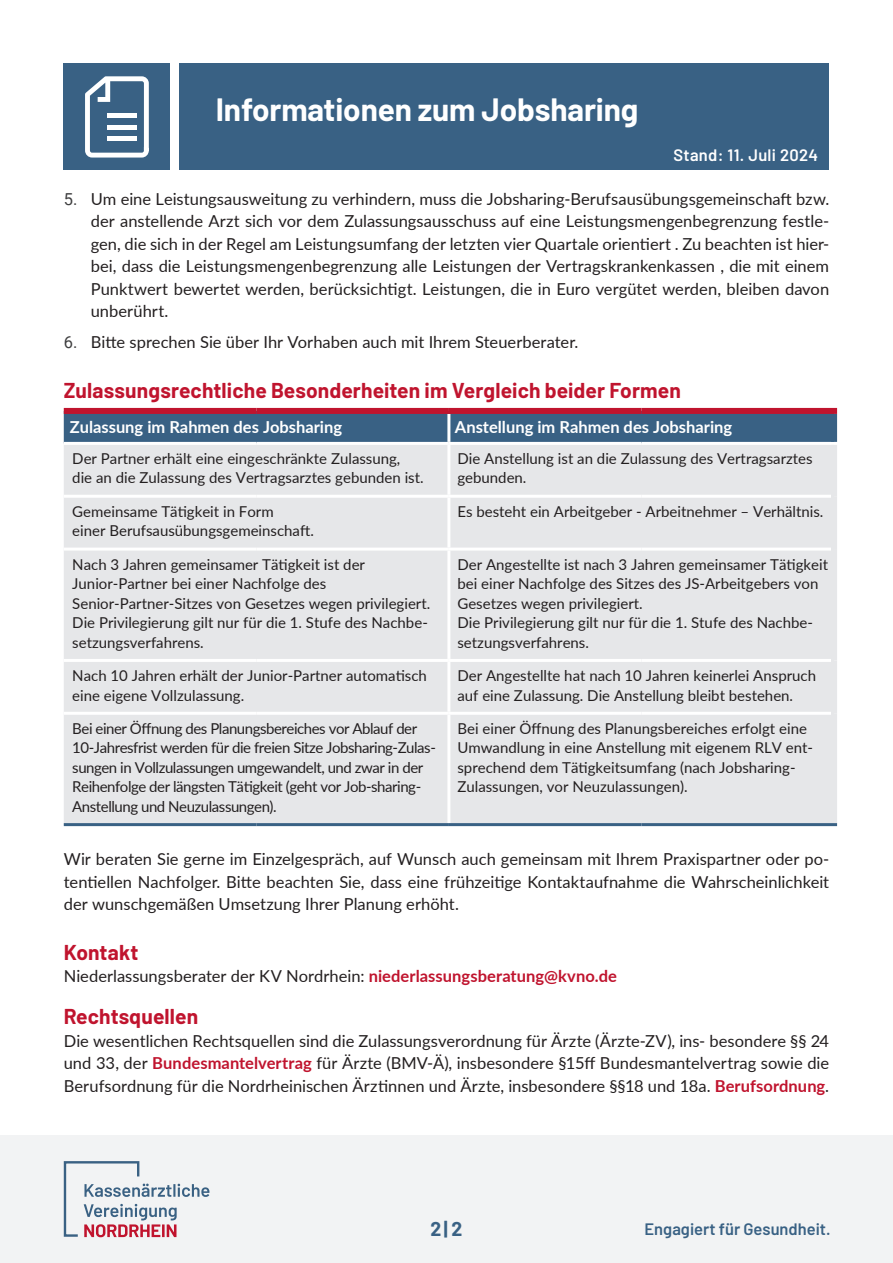
<style>
.page{position:relative;width:893px;height:1263px;background:#fff}
.page>*{position:absolute;margin:0;border:0;box-sizing:border-box;transform-origin:0 0}
.t1{font:700 31.5px "Barlow";letter-spacing:-.005em;color:#fff}
._1_0_-_Fließtext_-_11_15{font:700 21px "Barlow";letter-spacing:.005em;color:#c0142e}
.t2{font:700 19.5px "Barlow";color:#396184}
._1_0_-_Fließtext_-_11_15-2{font:16.5px/22.5px "Lato";color:#231f20;text-align:justify}
.t3{font:700 16.5px "Lato";color:#fff}
.t4{font:600 16.5px "Barlow";color:#396184}
.t5{font:600 16.5px "Barlow";letter-spacing:.02em;color:#fff}
.t6{font:15px/19.5px "Lato";color:#231f20}
.t7{font:15px/19.5px "Lato";letter-spacing:-.03em;color:#231f20}
.s1{font-family:"Roboto";color:#3e3e3f}
.s2{font-weight:700;color:#c0142e}
</style>
<div class="page">
<div style="left:180px;top:64px;width:649px;height:106px;background:#396184"></div>
<div style="left:64px;top:64px;width:106px;height:106px;background:#396184"></div>
<svg style="left:85px;top:76px;width:64px;height:82px"></svg>
<div style="left:107px;top:113px;width:30px;height:5px;background:#fff"></div>
<div style="left:107px;top:125px;width:30px;height:5px;background:#fff"></div>
<div style="left:107px;top:136px;width:30px;height:5px;background:#fff"></div>
<div style="left:0;top:1135px;width:893px;height:128px;background:#f2f3f4"></div>
<svg style="left:64px;top:1161px;width:145px;height:76px"></svg>
<div style="left:64px;top:414px;width:767px;height:28px;background:#396184"></div>
<div style="left:64px;top:445px;width:767px;height:378px;background:#e6e7e9"></div>
<hr style="left:64px;top:495px;width:192px;height:3px;background:#fff">
<hr style="left:256px;top:495px;width:193px;height:3px;background:#fff">
<hr style="left:449px;top:495px;width:192px;height:3px;background:#fff">
<hr style="left:641px;top:495px;width:190px;height:3px;background:#fff">
<hr style="left:64px;top:548px;width:192px;height:3px;background:#fff">
<hr style="left:256px;top:548px;width:193px;height:3px;background:#fff">
<hr style="left:449px;top:548px;width:192px;height:3px;background:#fff">
<hr style="left:641px;top:548px;width:190px;height:3px;background:#fff">
<hr style="left:64px;top:659px;width:192px;height:3px;background:#fff">
<hr style="left:256px;top:659px;width:193px;height:3px;background:#fff">
<hr style="left:449px;top:659px;width:192px;height:3px;background:#fff">
<hr style="left:641px;top:659px;width:190px;height:3px;background:#fff">
<hr style="left:64px;top:712px;width:192px;height:3px;background:#fff">
<hr style="left:256px;top:712px;width:193px;height:3px;background:#fff">
<hr style="left:449px;top:712px;width:192px;height:3px;background:#fff">
<hr style="left:641px;top:712px;width:190px;height:3px;background:#fff">
<hr style="left:447px;top:414px;width:3px;height:28px;background:#fff">
<hr style="left:447px;top:445px;width:3px;height:50px;background:#fff">
<hr style="left:447px;top:498px;width:3px;height:50px;background:#fff">
<hr style="left:447px;top:551px;width:3px;height:108px;background:#fff">
<hr style="left:447px;top:662px;width:3px;height:50px;background:#fff">
<hr style="left:447px;top:715px;width:3px;height:108px;background:#fff">
<div style="left:831px;top:445px;width:6px;height:51px;background:#e6e7e9"></div>
<div style="left:831px;top:496px;width:6px;height:53px;background:#e6e7e9"></div>
<div style="left:831px;top:549px;width:6px;height:111px;background:#e6e7e9"></div>
<div style="left:831px;top:660px;width:6px;height:53px;background:#e6e7e9"></div>
<div style="left:831px;top:713px;width:6px;height:110px;background:#e6e7e9"></div>
<div style="left:831px;top:414px;width:6px;height:28px;background:#396184"></div>
<hr style="left:64px;top:823px;width:192px;height:3px;background:#396184">
<hr style="left:256px;top:823px;width:193px;height:3px;background:#396184">
<hr style="left:449px;top:823px;width:192px;height:3px;background:#396184">
<hr style="left:641px;top:823px;width:196px;height:3px;background:#396184">
<div style="left:64px;top:408px;width:192px;height:6px;background:#c0142e"></div>
<div style="left:256px;top:408px;width:193px;height:6px;background:#c0142e"></div>
<div style="left:449px;top:408px;width:192px;height:6px;background:#c0142e"></div>
<div style="left:641px;top:408px;width:196px;height:6px;background:#c0142e"></div>
<h1 class="t1" style="left:216px;top:86px;width:424px">Informationen zum Jobsharing</h1>
<p class="t5" style="left:673px;top:143px;width:146px">Stand: 11. Juli 2024</p>
<p class="_1_0_-_Fließtext_-_11_15-2" style="left:91px;top:187px;width:740px;text-indent:-27px"><span class="s1">5.</span> Um eine Leistungsausweitung zu verhindern, muss die Jobsharing-Berufsausübungsgemeinschaft bzw. der anstellende Arzt sich vor dem Zulassungsausschuss auf eine Leistungsmengenbegrenzung festle&shy;gen, die sich in der Regel am Leistungsumfang der letzten vier Quartale orientiert . Zu beachten ist hier&shy;bei, dass die Leistungsmengenbegrenzung alle Leistungen der Vertragskrankenkassen , die mit einem Punktwert bewertet werden, berücksichtigt. Leistungen, die in Euro vergütet werden, bleiben davon unberührt.</p>
<p class="_1_0_-_Fließtext_-_11_15-2" style="left:64px;top:330px;width:516px"><span class="s1">6.</span> Bitte sprechen Sie über Ihr Vorhaben auch mit Ihrem Steuerberater.</p>
<p class="_1_0_-_Fließtext_-_11_15" style="left:64px;top:375px;width:619px">Zulassungsrechtliche Besonderheiten im Vergleich beider Formen</p>
<p class="t3" style="left:70px;top:415px;width:274px">Zulassung im Rahmen des Jobsharing</p>
<p class="t3" style="left:455px;top:415px;width:279px">Anstellung im Rahmen des Jobsharing</p>
<p class="t6" style="left:72px;top:448px;width:330px">Der Partner erhält eine eingeschränkte Zulassung,</p>
<p class="t6" style="left:72px;top:468px;width:353px">die an die Zulassung des Vertragsarztes gebunden ist.</p>
<p class="t6" style="left:457px;top:448px;width:357px">Die Anstellung ist an die Zulassung des Vertragsarztes gebunden.</p>
<p class="t6" style="left:72px;top:501px;width:203px">Gemeinsame Tätigkeit in Form</p>
<p class="t6" style="left:72px;top:520px;width:243px">einer Berufsausübungsgemeinschaft.</p>
<p class="t6" style="left:72px;top:554px;width:360px">Nach 3 Jahren gemeinsamer Tätigkeit ist der<br>Junior-Partner bei einer Nachfolge des<br>Senior-Partner-Sitzes von Gesetzes wegen privilegiert.</p>
<p class="t6" style="left:72px;top:612px;width:357px">Die Privilegierung gilt nur für die 1. Stufe des Nachbe&shy;setzungsverfahrens.</p>
<p class="t6" style="left:457px;top:501px;width:367px">Es besteht ein Arbeitgeber - Arbeitnehmer – Verhältnis.</p>
<p class="t6" style="left:457px;top:554px;width:372px">Der Angestellte ist nach 3 Jahren gemeinsamer Tätigkeit bei einer Nachfolge des Sitzes des JS-Arbeitgebers von<br>Gesetzes wegen privilegiert.</p>
<p class="t6" style="left:457px;top:612px;width:357px">Die Privilegierung gilt nur für die 1. Stufe des Nachbe&shy;setzungsverfahrens.</p>
<p class="t6" style="left:72px;top:665px;width:356px">Nach 10 Jahren erhält der Junior-Partner automatisch eine eigene Vollzulassung.</p>
<p class="t6" style="left:457px;top:665px;width:360px">Der Angestellte hat nach 10 Jahren keinerlei Anspruch auf eine Zulassung. Die Anstellung bleibt bestehen.</p>
<p class="t7" style="left:72px;top:718px;width:365px">Bei einer Öffnung des Planungsbereiches vor Ablauf der 10-Jahresfrist werden für die freien Sitze Jobsharing-Zulas&shy;sungen in Vollzulassungen umgewandelt, und zwar in der Reihenfolge der längsten Tätigkeit (geht vor Job-sharing-Anstellung und Neuzulassungen).</p>
<p class="t6" style="left:457px;top:718px;width:357px">Bei einer Öffnung des Planungsbereiches erfolgt eine Umwandlung in eine Anstellung mit eigenem RLV ent&shy;sprechend dem Tätigkeitsumfang (nach Jobsharing-Zulassungen, vor Neuzulassungen).</p>
<p class="_1_0_-_Fließtext_-_11_15-2" style="left:64px;top:847px;width:767px">Wir beraten Sie gerne im Einzelgespräch, auf Wunsch auch gemeinsam mit Ihrem Praxispartner oder po&shy;tentiellen Nachfolger. Bitte beachten Sie, dass eine frühzeitige Kontaktaufnahme die Wahrscheinlichkeit der wunschgemäßen Umsetzung Ihrer Planung erhöht.</p>
<p class="_1_0_-_Fließtext_-_11_15" style="left:64px;top:936px;width:76px">Kontakt</p>
<p class="_1_0_-_Fließtext_-_11_15-2" style="left:64px;top:964px;width:555px">Niederlassungsberater der KV Nordrhein: <span class="s2">niederlassungsberatung@kvno.de</span></p>
<p class="_1_0_-_Fließtext_-_11_15" style="left:64px;top:1001px;width:136px">Rechtsquellen</p>
<p class="_1_0_-_Fließtext_-_11_15-2" style="left:64px;top:1029px;width:767px">Die wesentlichen Rechtsquellen sind die Zulassungsverordnung für Ärzte (Ärzte-ZV), ins- besondere §§ 24 und 33, der <span class="s2">Bundesmantelvertrag</span> für Ärzte (BMV-Ä), insbesondere §15ff Bundesmantelvertrag sowie die Berufsordnung für die Nordrheinischen Ärztinnen und Ärzte, insbesondere §§18 und 18a. <span class="s2">Berufsordnung</span>.</p>
<p class="t2" style="left:430px;top:1214px;width:34px">2| 2</p>
<p class="t4" style="left:645px;top:1217px;width:188px">Engagiert für Gesundheit.</p>
</div>
